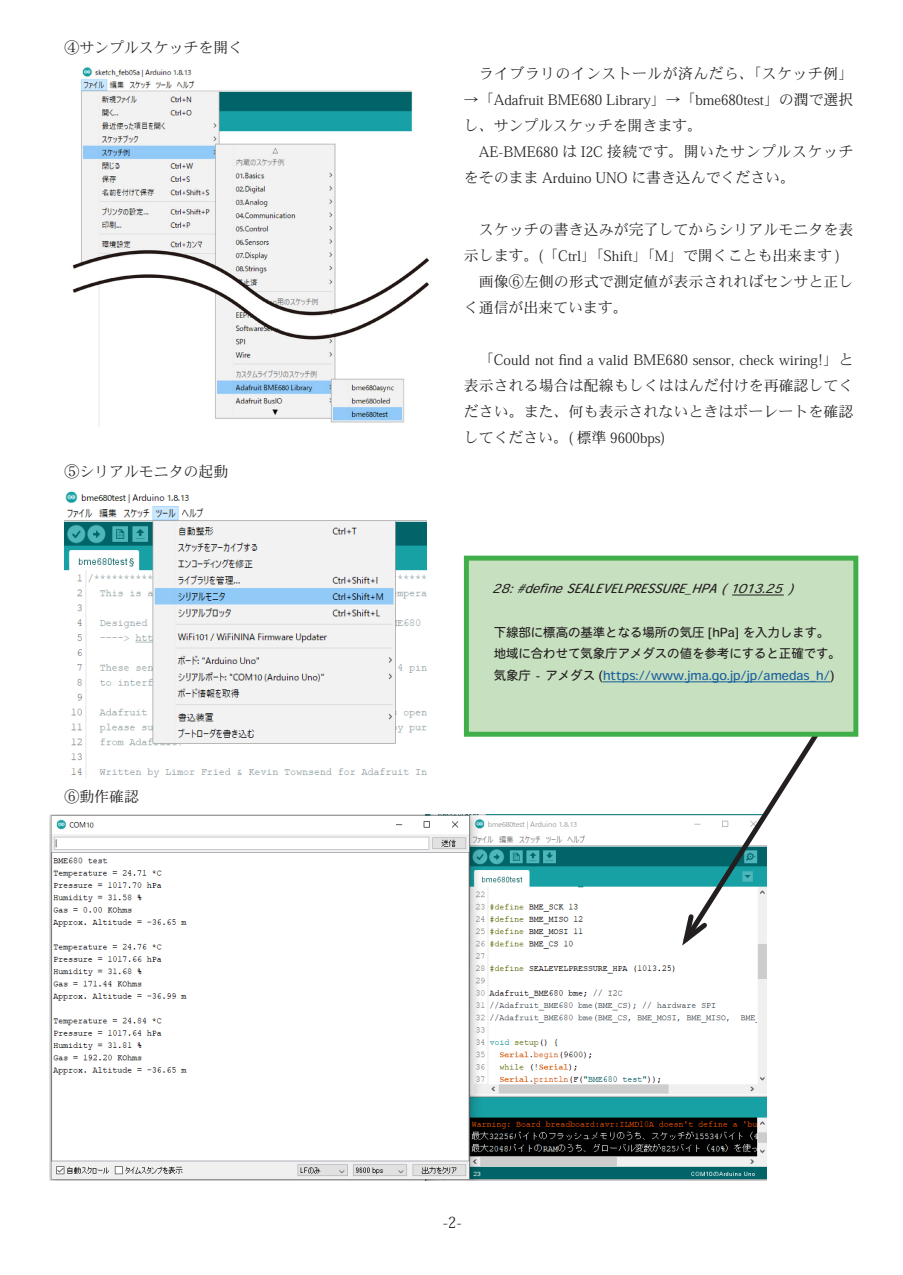
<style>
.page{position:relative;width:903px;height:1275px;background:#fff}
.page>*{position:absolute;margin:0;border:0;box-sizing:border-box;transform-origin:0 0}
.t1{font:16.1px "Heisei Min Std W3";color:#231f20}
.本文{font:14.88px/26.1px "Heisei Min Std W3";color:#231f20}
.本文-2{font:14.88px "Heisei Min Std W3";letter-spacing:.03em;color:#231f20}
.表本文{font:12.42px "Heisei Maru Go Std W4";color:#231f20}
.表本文-2{font:12.42px "Heisei Maru Go Std W4";color:#175d9e}
.表本文-3{font:italic 12.42px "Heisei Maru Go Std W4";color:#231f20}
.s1{color:#231f20}
</style>
<div class="page">
<img style="left:72px;top:67px;width:357px;height:360px">
<img style="left:64px;top:491px;width:362px;height:287px">
<img style="left:50px;top:814px;width:717px;height:367px">
<svg style="left:678px;top:739px;width:139px;height:213px"></svg>
<svg style="left:463px;top:555px;width:396px;height:184px;background:#c1debb"></svg>
<p class="本文" style="left:64px;top:34px;width:180px">④サンプルスケッチを開く</p>
<p class="本文" style="left:64px;top:458px;width:165px">⑤シリアルモニタの起動</p>
<p class="本文" style="left:64px;top:783px;width:76px">⑥動作確認</p>
<p class="本文-2" style="left:479px;top:64px;width:376px">ライブラリのインストールが済んだら、「スケッチ例」</p>
<p class="本文" style="left:464px;top:86px;width:391px">→「Adafruit BME680 Library」→「bme680test」の潤で選択し、サンプルスケッチを開きます。</p>
<p class="本文" style="left:464px;top:138px;width:391px;text-indent:15px">AE-BME680 は I2C 接続です。開いたサンプルスケッチをそのまま Arduino UNO に書き込んでください。</p>
<p class="本文" style="left:464px;top:216px;width:391px;text-indent:15px">スケッチの書き込みが完了してからシリアルモニタを表示します。(「Ctrl」「Shift」「M」で開くことも出来ます )</p>
<p class="本文" style="left:464px;top:269px;width:391px;text-indent:15px">画像⑥左側の形式で測定値が表示されればセンサと正しく通信が出来ています。</p>
<p class="本文" style="left:464px;top:347px;width:391px;text-align:justify;text-indent:15px">「Could not find a valid BME680 sensor, check wiring!」と表示される場合は配線もしくははんだ付けを再確認してください。また、何も表示されないときはボーレートを確認してください。( 標準 9600bps)</p>
<p class="表本文-3" style="left:492px;top:580px;width:309px">28: #define SEALEVELPRESSURE_HPA ( 1013.25 )</p>
<p class="表本文" style="left:494px;top:624px;width:337px">下線部に標高の基準となる場所の気圧 [hPa] を入力します。</p>
<p class="表本文" style="left:494px;top:645px;width:349px">地域に合わせて気象庁アメダスの値を参考にすると正確です。</p>
<p class="表本文-2" style="left:494px;top:667px;width:343px"><span class="s1">気象庁 - アメダス (</span>https://www.jma.go.jp/jp/amedas_h/<span class="s1">)</span></p>
<p class="t1" style="left:443px;top:1212px;width:20px">-2-</p>
</div>
